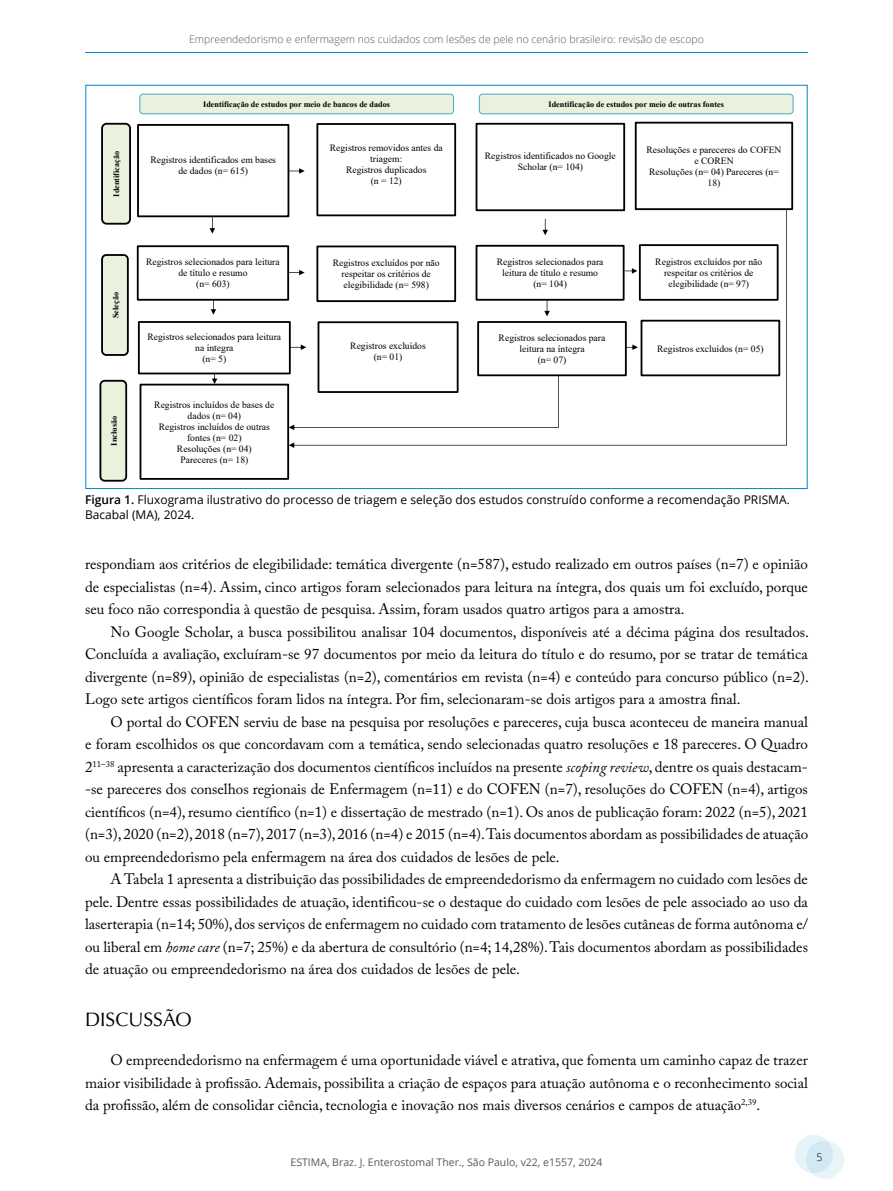
<style>
.page{position:relative;width:893px;height:1191px;background:#fff}
.page>*{position:absolute;margin:0;border:0;box-sizing:border-box;transform-origin:0 0}
.t1{font:19.5px "Optima LT Std";color:#000}
.t2{font:15px/22.5px "Adobe Caslon Pro";color:#000;text-align:justify}
.t3{font:12px/14.4px "Open Sans";color:#000}
.t4{font:300 10.5px "Open Sans";color:#58595b}
.t5{font:10.5px "Open Sans";color:#58595b}
.t6{font:300 10.5px "Open Sans";color:#000}
.t7{font:9.6px/11.1px "Times New Roman";color:#000;text-align:center}
.t8{font:700 8.25px "Times New Roman";color:#000}
.s1{font-weight:600}
.s2{font-style:italic}
</style>
<div class="page">
<div style="left:806px;top:1140px;width:38px;height:39px;background:#e9f4f9;border-radius:50%"></div>
<svg style="left:795px;top:1134px;width:38px;height:39px"></svg>
<hr style="left:85px;top:52px;width:723px;height:1px;background:#0087c4">
<div style="left:139px;top:94px;width:315px;height:20px;background:#eaf1dd;border:1px solid #45a9c4;border-radius:3px"></div>
<div style="left:479px;top:94px;width:314px;height:20px;background:#eaf1dd;border:1px solid #45a9c4;border-radius:3px"></div>
<div style="left:316px;top:123px;width:140px;height:93px;border:2px solid #000"></div>
<div style="left:476px;top:123px;width:149px;height:88px;border:2px solid #000"></div>
<div style="left:101px;top:123px;width:30px;height:102px;background:#eaf1dd;border:2px solid #000;border-radius:5px"></div>
<svg style="left:289px;top:208px;width:498px;height:240px"></svg>
<svg style="left:210px;top:217px;width:5px;height:17px"></svg>
<div style="left:316px;top:245px;width:140px;height:57px;border:2px solid #000"></div>
<div style="left:639px;top:244px;width:140px;height:57px;border:2px solid #000"></div>
<svg style="left:211px;top:301px;width:5px;height:14px"></svg>
<svg style="left:544px;top:301px;width:6px;height:15px"></svg>
<div style="left:318px;top:321px;width:141px;height:72px;border:2px solid #000"></div>
<div style="left:641px;top:320px;width:139px;height:56px;border:2px solid #000"></div>
<svg style="left:289px;top:374px;width:270px;height:56px"></svg>
<div style="left:140px;top:384px;width:149px;height:96px;border:2px solid #000"></div>
<div style="left:101px;top:254px;width:28px;height:102px;background:#eaf1dd;border:2px solid #000;border-radius:4px"></div>
<div style="left:99px;top:380px;width:28px;height:101px;background:#eaf1dd;border:2px solid #000;border-radius:4px"></div>
<div style="left:137px;top:124px;width:152px;height:93px;border:2px solid #000"></div>
<div style="left:137px;top:245px;width:152px;height:56px;border:2px solid #000"></div>
<div style="left:138px;top:321px;width:153px;height:53px;border:2px solid #000"></div>
<div style="left:476px;top:246px;width:148px;height:54px;background:#fff"></div>
<div style="left:476px;top:245px;width:149px;height:56px;border:2px solid #000"></div>
<div style="left:478px;top:322px;width:148px;height:53px;background:#fff"></div>
<div style="left:477px;top:321px;width:150px;height:55px;border:2px solid #000"></div>
<svg style="left:288px;top:168px;width:17px;height:6px"></svg>
<svg style="left:288px;top:270px;width:17px;height:5px"></svg>
<svg style="left:290px;top:344px;width:16px;height:6px"></svg>
<svg style="left:212px;top:373px;width:5px;height:11px"></svg>
<svg style="left:625px;top:268px;width:12px;height:6px"></svg>
<svg style="left:625px;top:344px;width:13px;height:6px"></svg>
<div style="left:635px;top:122px;width:158px;height:88px;border:2px solid #000"></div>
<p class="t8" style="left:110px;top:197px;width:47px;rotate:-90deg">Identificação</p>
<p class="t4" style="left:189px;top:32px;width:516px">Empreendedorismo e enfermagem nos cuidados com lesões de pele no cenário brasileiro: revisão de escopo</p>
<p class="t8" style="left:203px;top:98px;width:188px">Identificação de estudos por meio de bancos de dados</p>
<p class="t8" style="left:548px;top:98px;width:177px">Identificação de estudos por meio de outras fontes</p>
<p class="t7" style="left:330px;top:142px;width:114px">Registros removidos antes da triagem:<br>Registros duplicados<br>(n = 12)</p>
<p class="t7" style="left:485px;top:150px;width:132px">Registros identificados no Google<br>Scholar (n= 104)</p>
<p class="t7" style="left:646px;top:144px;width:136px">Resoluções e pareceres do COFEN e COREN<br>Resoluções (n= 04) Pareceres (n=<br>18)</p>
<p class="t7" style="left:150px;top:154px;width:127px">Registros identificados em bases de dados (n= 615)</p>
<p class="t8" style="left:110px;top:318px;width:28px;rotate:-90deg">Seleção</p>
<p class="t8" style="left:108px;top:446px;width:31px;rotate:-90deg">Inclusão</p>
<p class="t7" style="left:146px;top:256px;width:135px">Registros selecionados para leitura de título e resumo<br>(n= 603)</p>
<p class="t7" style="left:147px;top:331px;width:135px">Registros selecionados para leitura na íntegra<br>(n= 5)</p>
<p class="t7" style="left:154px;top:398px;width:122px">Registros incluídos de bases de dados (n= 04)<br>Registros incluídos de outras fontes (n= 02)<br>Resoluções (n= 04)<br>Pareceres (n= 18)</p>
<p class="t7" style="left:333px;top:257px;width:108px">Registros excluídos por não respeitar os critérios de elegibilidade (n= 598)</p>
<p class="t7" style="left:655px;top:256px;width:108px">Registros excluídos por não respeitar os critérios de elegibilidade (n= 97)</p>
<p class="t7" style="left:497px;top:256px;width:108px">Registros selecionados para leitura de título e resumo (n= 104)</p>
<p class="t7" style="left:499px;top:332px;width:108px">Registros selecionados para leitura na íntegra<br>(n= 07)</p>
<p class="t7" style="left:350px;top:340px;width:77px">Registros excluídos (n= 01)</p>
<p class="t7" style="left:657px;top:342px;width:108px">Registros excluídos (n= 05)</p>
<p class="t3" style="left:85px;top:492px;width:706px"><span class="s1">Figura 1.</span> Fluxograma ilustrativo do processo de triagem e seleção dos estudos construído conforme a recomendação PRISMA.<br>Bacabal (MA), 2024.</p>
<p class="t2" style="left:85px;top:552px;width:724px">respondiam aos critérios de elegibilidade: temática divergente (n=587), estudo realizado em outros países (n=7) e opinião de especialistas (n=4). Assim, cinco artigos foram selecionados para leitura na íntegra, dos quais um foi excluído, porque seu foco não correspondia à questão de pesquisa. Assim, foram usados quatro artigos para a amostra.</p>
<p class="t2" style="left:85px;top:620px;width:725px;text-indent:26px">No Google Scholar, a busca possibilitou analisar 104 documentos, disponíveis até a décima página dos resultados.<br>Concluída a avaliação, excluíram-se 97 documentos por meio da leitura do título e do resumo, por se tratar de temática divergente (n=89), opinião de especialistas (n=2), comentários em revista (n=4) e conteúdo para concurso público (n=2).<br>Logo sete artigos científicos foram lidos na íntegra. Por fim, selecionaram-se dois artigos para a amostra final.</p>
<p class="t2" style="left:85px;top:710px;width:725px;text-indent:26px">O portal do COFEN serviu de base na pesquisa por resoluções e pareceres, cuja busca aconteceu de maneira manual e foram escolhidos os que concordavam com a temática, sendo selecionadas quatro resoluções e 18 pareceres. O Quadro 2<sup>11–38</sup> apresenta a caracterização dos documentos científicos incluídos na presente <span class="s2">scoping review</span>, dentre os quais destacam--se pareceres dos conselhos regionais de Enfermagem (n=11) e do COFEN (n=7), resoluções do COFEN (n=4), artigos científicos (n=4), resumo científico (n=1) e dissertação de mestrado (n=1). Os anos de publicação foram: 2022 (n=5), 2021 (n=3), 2020 (n=2), 2018 (n=7), 2017 (n=3), 2016 (n=4) e 2015 (n=4). Tais documentos abordam as possibilidades de atuação ou empreendedorismo pela enfermagem na área dos cuidados de lesões de pele.</p>
<p class="t2" style="left:85px;top:867px;width:724px;text-indent:26px">A Tabela 1 apresenta a distribuição das possibilidades de empreendedorismo da enfermagem no cuidado com lesões de pele. Dentre essas possibilidades de atuação, identificou-se o destaque do cuidado com lesões de pele associado ao uso da laserterapia (n=14; 50%), dos serviços de enfermagem no cuidado com tratamento de lesões cutâneas de forma autônoma e/ ou liberal em <span class="s2">home care</span> (n=7; 25%) e da abertura de consultório (n=4; 14,28%). Tais documentos abordam as possibilidades de atuação ou empreendedorismo na área dos cuidados de lesões de pele.</p>
<h1 class="t1" style="left:85px;top:1007px;width:108px">DISCUSSÃO</h1>
<p class="t2" style="left:85px;top:1048px;width:724px;text-indent:26px">O empreendedorismo na enfermagem é uma oportunidade viável e atrativa, que fomenta um caminho capaz de trazer maior visibilidade à profissão. Ademais, possibilita a criação de espaços para atuação autônoma e o reconhecimento social da profissão, além de consolidar ciência, tecnologia e inovação nos mais diversos cenários e campos de atuação<sup>2,39</sup>.</p>
<p class="t5" style="left:291px;top:1154px;width:313px">ESTIMA, Braz. J. Enterostomal Ther., São Paulo, v22, e1557, 2024</p>
<p class="t6" style="left:816px;top:1149px;width:7px">5</p>
</div>
